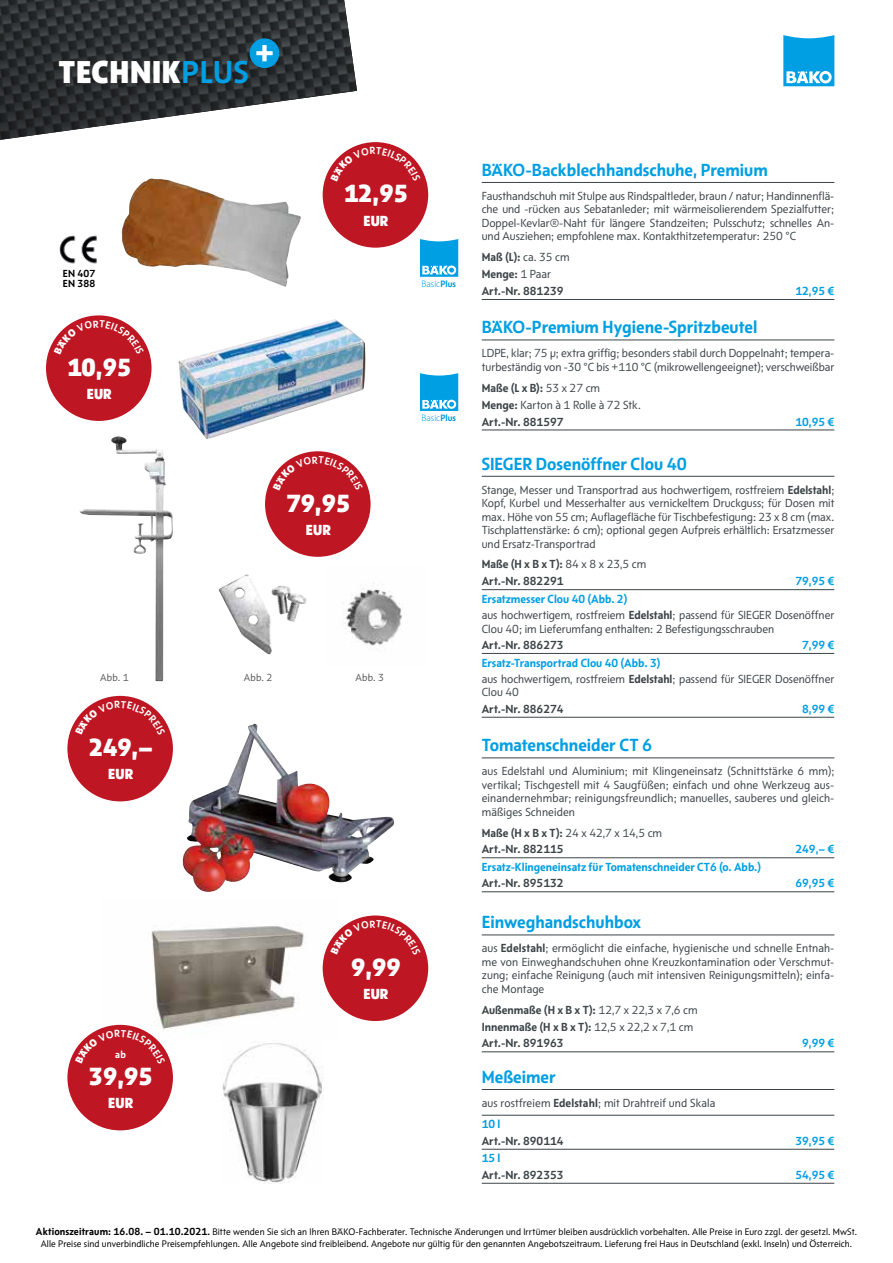
<style>
.page{position:relative;width:893px;height:1263px;background:#fff}
.page>*{position:absolute;margin:0;border:0;box-sizing:border-box;transform-origin:0 0}
.t1{font:800 32.4px "BAEK Otype";letter-spacing:.02em;color:#fff}
.t2{font:800 25.5px "BAEK Otype";color:#fff}
.t3{font:700 18px "BAEK Otype";color:#009fe3}
.t4{font:800 15px "BAEK Otype";letter-spacing:.01em;color:#fff}
.t5{font:12px/13.5px "BAEK Otype";color:#3d4548;text-align:justify}
.t6{font:700 12px/17px "BAEK Otype";color:#3d4548}
.t7{font:700 12px "BAEK Otype";color:#009fe3}
.t8{font:10.5px "BAEK Otype";letter-spacing:.01em;color:#575756}
.t9{font:700 10.5px/10.5px "BAEK Otype";letter-spacing:.01em;color:#000}
.t10{font:700 10.5px "BAEK Otype";color:#fff}
.t11{font:9.75px/12px "BAEK Otype";letter-spacing:.01em;color:#000;text-align:center}
.t12{font:300 9.45px "BAEK Otype";color:#009fe3}
.s1{font-weight:700;color:#009fe3}
.s2{font-weight:700}
.s3{font-weight:400}
.s4{font-weight:700;font-size:10.5px}
</style>
<div class="page">
<img style="left:0;top:0;width:357px;height:140px">
<svg style="left:783px;top:35px;width:51px;height:51px;background:#2eb0e8"></svg>
<div style="left:250px;top:38px;width:29px;height:30px;background:#009fe3;border-radius:50%"></div>
<svg style="left:256px;top:45px;width:17px;height:16px"></svg>
<hr style="left:482px;top:476px;width:352px;height:1px;background:#3d4548">
<hr style="left:482px;top:589px;width:352px;height:1px;background:#3d4548">
<hr style="left:482px;top:653px;width:352px;height:1px;background:#3d4548">
<hr style="left:482px;top:717px;width:352px;height:1px;background:#3d4548">
<hr style="left:482px;top:757px;width:352px;height:1px;background:#3d4548">
<hr style="left:482px;top:857px;width:352px;height:1px;background:#3d4548">
<hr style="left:482px;top:891px;width:352px;height:1px;background:#3d4548">
<hr style="left:482px;top:934px;width:352px;height:1px;background:#3d4548">
<hr style="left:482px;top:1051px;width:352px;height:1px;background:#3d4548">
<hr style="left:482px;top:1089px;width:352px;height:1px;background:#3d4548">
<hr style="left:482px;top:1115px;width:352px;height:1px;background:#3d4548">
<hr style="left:482px;top:1149px;width:352px;height:1px;background:#3d4548">
<hr style="left:482px;top:1183px;width:352px;height:1px;background:#3d4548">
<img style="left:122px;top:178px;width:179px;height:109px">
<img style="left:178px;top:319px;width:188px;height:120px">
<img style="left:182px;top:724px;width:213px;height:168px">
<img style="left:102px;top:926px;width:237px;height:105px">
<img style="left:222px;top:1041px;width:102px;height:142px">
<hr style="left:482px;top:182px;width:352px;height:1px;background:#3d4548">
<hr style="left:482px;top:299px;width:352px;height:1px;background:#3d4548">
<hr style="left:482px;top:340px;width:352px;height:1px;background:#3d4548">
<hr style="left:482px;top:430px;width:352px;height:1px;background:#3d4548">
<div style="left:323px;top:142px;width:105px;height:106px;background:#be1622;border-radius:50%"></div>
<div style="left:46px;top:315px;width:106px;height:106px;background:#be1622;border-radius:50%"></div>
<div style="left:323px;top:915px;width:105px;height:106px;background:#be1622;border-radius:50%"></div>
<div style="left:67px;top:1025px;width:106px;height:105px;background:#be1622;border-radius:50%"></div>
<div style="left:265px;top:451px;width:106px;height:106px;background:#be1622;border-radius:50%"></div>
<div style="left:67px;top:696px;width:106px;height:105px;background:#be1622;border-radius:50%"></div>
<svg style="left:420px;top:239px;width:38px;height:38px"></svg>
<svg style="left:420px;top:373px;width:38px;height:38px"></svg>
<img style="left:59px;top:235px;width:38px;height:29px">
<img style="left:79px;top:436px;width:94px;height:245px">
<img style="left:344px;top:583px;width:59px;height:63px">
<img style="left:219px;top:574px;width:78px;height:81px">
<svg style="left:330px;top:147px;width:90px;height:21px"></svg>
<svg style="left:54px;top:320px;width:90px;height:21px"></svg>
<svg style="left:330px;top:920px;width:90px;height:21px"></svg>
<svg style="left:75px;top:1030px;width:90px;height:20px"></svg>
<svg style="left:273px;top:456px;width:90px;height:21px"></svg>
<svg style="left:75px;top:701px;width:90px;height:20px"></svg>
<h1 class="t1" style="left:59px;top:51px;width:192px">TECHNIK<span class="s1">PLUS</span></h1>
<p class="t9" style="left:63px;top:268px;width:34px">EN 407<br>EN 388</p>
<h2 class="t2" style="left:67px;top:350px;width:65px">10,95</h2>
<p class="t4" style="left:87px;top:384px;width:27px">EUR</p>
<h2 class="t2" style="left:344px;top:177px;width:65px">12,95</h2>
<p class="t4" style="left:363px;top:211px;width:27px">EUR</p>
<p class="t12" style="left:422px;top:278px;width:36px">Basic<span class="s2">Plus</span></p>
<h2 class="t2" style="left:286px;top:486px;width:65px">79,95</h2>
<p class="t4" style="left:306px;top:520px;width:27px">EUR</p>
<p class="t12" style="left:422px;top:412px;width:36px">Basic<span class="s2">Plus</span></p>
<p class="t8" style="left:100px;top:671px;width:30px">Abb. 1</p>
<p class="t8" style="left:244px;top:671px;width:30px">Abb. 2</p>
<p class="t8" style="left:356px;top:671px;width:30px">Abb. 3</p>
<h2 class="t2" style="left:89px;top:731px;width:65px">249,–</h2>
<p class="t4" style="left:108px;top:764px;width:27px">EUR</p>
<p class="t10" style="left:115px;top:1048px;width:12px">ab</p>
<h2 class="t2" style="left:89px;top:1060px;width:65px">39,95</h2>
<p class="t4" style="left:108px;top:1093px;width:27px">EUR</p>
<h2 class="t2" style="left:351px;top:950px;width:51px">9,99</h2>
<p class="t4" style="left:363px;top:984px;width:27px">EUR</p>
<h3 class="t3" style="left:482px;top:158px;width:288px">BÄKO-Backblechhandschuhe, Premium</h3>
<p class="t5" style="left:482px;top:189px;width:354px">Fausthandschuh mit Stulpe aus Rindspaltleder, braun / natur; Handinnenflä&shy;che und -rücken aus Sebatanleder; mit wärmeisolierendem Spezialfutter; Doppel-Kevlar®-Naht für längere Standzeiten; Pulsschutz; schnelles An&shy;und Ausziehen; empfohlene max. Kontakthitzetemperatur: 250 °C</p>
<p class="t6" style="left:482px;top:249px;width:89px">Maß (L): <span class="s3">ca. 35 cm<br></span>Menge: <span class="s3">1 Paar<br></span>Art.-Nr. 881239</p>
<p class="t7" style="left:795px;top:284px;width:40px">12,95 €</p>
<h3 class="t3" style="left:482px;top:316px;width:277px">BÄKO-Premium Hygiene-Spritzbeutel</h3>
<p class="t5" style="left:482px;top:346px;width:354px">LDPE, klar; 75 µ; extra griffig; besonders stabil durch Doppelnaht; tempera&shy;turbeständig von -30 °C bis +110 °C (mikrowellengeeignet); verschweißbar</p>
<p class="t6" style="left:482px;top:379px;width:161px">Maße (L x B): <span class="s3">53 x 27 cm<br></span>Menge: <span class="s3">Karton à 1 Rolle à 72 Stk.<br></span>Art.-Nr. 881597</p>
<p class="t7" style="left:795px;top:414px;width:40px">10,95 €</p>
<h3 class="t3" style="left:482px;top:452px;width:207px">SIEGER Dosenöffner Clou 40</h3>
<p class="t5" style="left:482px;top:483px;width:354px">Stange, Messer und Transportrad aus hochwertigem, rostfreiem <span class="s2">Edelstahl</span>; Kopf, Kurbel und Messerhalter aus vernickeltem Druckguss; für Dosen mit max. Höhe von 55 cm; Auflagefläche für Tischbefestigung: 23 x 8 cm (max.<br>Tischplattenstärke: 6 cm); optional gegen Aufpreis erhältlich: Ersatzmesser und Ersatz-Transportrad</p>
<p class="t6" style="left:482px;top:556px;width:166px">Maße (H x B x T): <span class="s3">84 x 8 x 23,5 cm<br></span>Art.-Nr. 882291</p>
<p class="t7" style="left:795px;top:574px;width:40px">79,95 €</p>
<p class="t5" style="left:482px;top:590px;width:354px;line-height:16.5px"><span class="s1">Ersatzmesser Clou 40 (Abb. 2)<br></span>aus hochwertigem, rostfreiem <span class="s2">Edelstahl</span>; passend für SIEGER Dosenöffner</p>
<p class="t5" style="left:482px;top:622px;width:294px">Clou 40; im Lieferumfang enthalten: 2 Befestigungsschrauben</p>
<p class="t6" style="left:482px;top:636px;width:83px">Art.-Nr. 886273</p>
<p class="t7" style="left:802px;top:637px;width:34px">7,99 €</p>
<p class="t5" style="left:482px;top:654px;width:354px;line-height:16.5px"><span class="s1">Ersatz-Transportrad Clou 40 (Abb. 3)<br></span>aus hochwertigem, rostfreiem <span class="s2">Edelstahl</span>; passend für SIEGER Dosenöffner</p>
<p class="t5" style="left:482px;top:686px;width:39px">Clou 40</p>
<p class="t6" style="left:482px;top:700px;width:83px">Art.-Nr. 886274</p>
<p class="t7" style="left:802px;top:701px;width:34px">8,99 €</p>
<h3 class="t3" style="left:482px;top:734px;width:172px">Tomatenschneider CT 6</h3>
<p class="t5" style="left:482px;top:764px;width:354px">aus Edelstahl und Aluminium; mit Klingeneinsatz (Schnittstärke 6 mm); vertikal; Tischgestell mit 4 Saugfüßen; einfach und ohne Werkzeug aus&shy;einandernehmbar; reinigungsfreundlich; manuelles, sauberes und gleich&shy;mäßiges Schneiden</p>
<p class="t6" style="left:482px;top:824px;width:182px">Maße (H x B x T): <span class="s3">24 x 42,7 x 14,5 cm<br></span>Art.-Nr. 882115</p>
<p class="t7" style="left:795px;top:842px;width:40px">249,– €</p>
<p class="t7" style="left:482px;top:859px;width:281px">Ersatz-Klingeneinsatz für Tomatenschneider CT6 (o. Abb.)</p>
<p class="t6" style="left:482px;top:875px;width:83px">Art.-Nr. 895132</p>
<p class="t7" style="left:795px;top:876px;width:40px">69,95 €</p>
<h3 class="t3" style="left:482px;top:911px;width:161px">Einweghandschuhbox</h3>
<p class="t5" style="left:482px;top:941px;width:354px">aus <span class="s2">Edelstahl</span>; ermöglicht die einfache, hygienische und schnelle Entnah&shy;me von Einweghandschuhen ohne Kreuzkontamination oder Verschmut&shy;zung; einfache Reinigung (auch mit intensiven Reinigungsmitteln); einfa&shy;che Montage</p>
<p class="t6" style="left:482px;top:1001px;width:217px">Außenmaße (H x B x T): <span class="s3">12,7 x 22,3 x 7,6 cm<br></span>Innenmaße (H x B x T): <span class="s3">12,5 x 22,2 x 7,1 cm<br></span>Art.-Nr. 891963</p>
<p class="t7" style="left:802px;top:1036px;width:34px">9,99 €</p>
<h3 class="t3" style="left:482px;top:1065px;width:75px">Meßeimer</h3>
<p class="t5" style="left:482px;top:1092px;width:235px;line-height:21.5px">aus rostfreiem <span class="s2">Edelstahl</span>; mit Drahtreif und Skala<br><span class="s1">10 l</span></p>
<p class="t6" style="left:482px;top:1132px;width:83px">Art.-Nr. 890114</p>
<p class="t7" style="left:795px;top:1133px;width:40px">39,95 €</p>
<p class="t7" style="left:482px;top:1151px;width:20px">15 l</p>
<p class="t6" style="left:482px;top:1166px;width:83px">Art.-Nr. 892353</p>
<p class="t7" style="left:795px;top:1167px;width:40px">54,95 €</p>
<p class="t11" style="left:36px;top:1225px;width:822px"><span class="s4">Aktionszeitraum: 16.08. – 01.10.2021</span><span class="s2">.</span> Bitte wenden Sie sich an Ihren BÄKO-Fachberater. Technische Änderungen und Irrtümer bleiben ausdrücklich vorbehalten. Alle Preise in Euro zzgl. der gesetzl. MwSt.<br>Alle Preise sind unverbindliche Preisempfehlungen. Alle Angebote sind freibleibend. Angebote nur gültig für den genannten Angebotszeitraum. Lieferung frei Haus in Deutschland (exkl. Inseln) und Österreich.</p>
</div>
